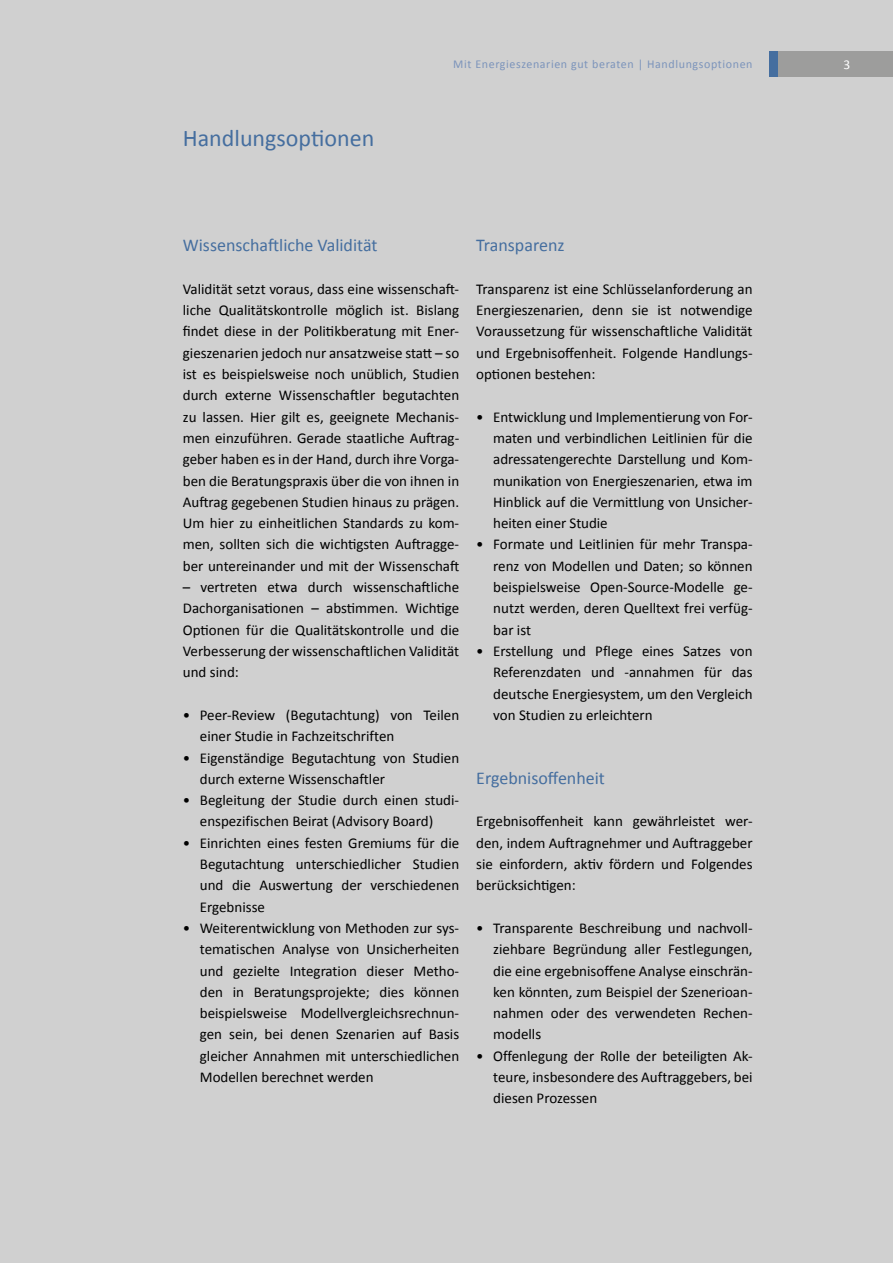
<style>
.page{position:relative;width:893px;height:1263px;background:#d0d0d0}
.page>*{position:absolute;margin:0;border:0;box-sizing:border-box;transform-origin:0 0}
.t1{font:24px "Calibri";color:#456e9f}
.t2{font:18px "Calibri";color:#456e9f}
.t3{font:15px/21.3px "Calibri";color:#000;text-align:justify}
.t4{font:13.5px "Calibri";color:#fff}
.t5{font:12px "Calibri";letter-spacing:.05em;color:#7c94bb}
</style>
<div class="page">
<div style="left:770px;top:51px;width:123px;height:26px;background:#456e9f"></div>
<div style="left:778px;top:51px;width:115px;height:26px;background:#9d9d9c"></div>
<h1 class="t1" style="left:183px;top:122px;width:193px">Handlungsoptionen</h1>
<p class="t5" style="left:453px;top:57px;width:301px">Mit Energieszenarien gut beraten | Handlungsoptionen</p>
<p class="t2" style="left:183px;top:234px;width:196px">Wissenschaftliche Validität</p>
<p class="t3" style="left:183px;top:278px;width:278px">Validität setzt voraus, dass eine wissenschaft&shy;liche Qualitätskontrolle möglich ist. Bislang findet diese in der Politikberatung mit Ener&shy;gieszenarien jedoch nur ansatzweise statt – so ist es beispielsweise noch unüblich, Studien durch externe Wissenschaftler begutachten zu lassen. Hier gilt es, geeignete Mechanis&shy;men einzuführen. Gerade staatliche Auftrag&shy;geber haben es in der Hand, durch ihre Vorga&shy;ben die Beratungspraxis über die von ihnen in Auftrag gegebenen Studien hinaus zu prägen.<br>Um hier zu einheitlichen Standards zu kom&shy;men, sollten sich die wichtigsten Auftragge&shy;ber untereinander und mit der Wissenschaft</p>
<p class="t3" style="left:183px;top:576px;width:278px">– vertreten etwa durch wissenschaftliche Dachorganisationen – abstimmen. Wichtige Optionen für die Qualitätskontrolle und die Verbesserung der wissenschaftlichen Validität und sind:</p>
<p class="t3" style="left:200px;top:704px;width:261px;text-indent:-17px">• Peer-Review (Begutachtung) von Teilen einer Studie in Fachzeitschriften</p>
<p class="t3" style="left:200px;top:747px;width:261px;text-indent:-17px">• Eigenständige Begutachtung von Studien durch externe Wissenschaftler</p>
<p class="t3" style="left:200px;top:789px;width:261px;text-indent:-17px">• Begleitung der Studie durch einen studi&shy;enspezifischen Beirat (Advisory Board)</p>
<p class="t3" style="left:200px;top:832px;width:261px;text-indent:-17px">• Einrichten eines festen Gremiums für die Begutachtung unterschiedlicher Studien und die Auswertung der verschiedenen Ergebnisse</p>
<p class="t3" style="left:200px;top:917px;width:261px;text-indent:-17px">• Weiterentwicklung von Methoden zur sys&shy;tematischen Analyse von Unsicherheiten und gezielte Integration dieser Metho&shy;den in Beratungsprojekte; dies können beispielsweise Modellvergleichsrechnun&shy;gen sein, bei denen Szenarien auf Basis gleicher Annahmen mit unterschiedlichen Modellen berechnet werden</p>
<p class="t2" style="left:476px;top:234px;width:90px">Transparenz</p>
<p class="t3" style="left:476px;top:278px;width:278px">Transparenz ist eine Schlüsselanforderung an Energieszenarien, denn sie ist notwendige Voraussetzung für wissenschaftliche Validität und Ergebnisoffenheit. Folgende Handlungs&shy;optionen bestehen:</p>
<p class="t3" style="left:493px;top:406px;width:261px;text-indent:-17px">• Entwicklung und Implementierung von For&shy;maten und verbindlichen Leitlinien für die adressatengerechte Darstellung und Kom&shy;munikation von Energieszenarien, etwa im Hinblick auf die Vermittlung von Unsicher&shy;heiten einer Studie</p>
<p class="t3" style="left:493px;top:534px;width:261px;text-indent:-17px">• Formate und Leitlinien für mehr Transpa&shy;renz von Modellen und Daten; so können beispielsweise Open-Source-Modelle ge&shy;nutzt werden, deren Quelltext frei verfüg&shy;bar ist</p>
<p class="t3" style="left:493px;top:640px;width:261px;text-indent:-17px">• Erstellung und Pflege eines Satzes von Referenzdaten und -annahmen für das deutsche Energiesystem, um den Vergleich von Studien zu erleichtern</p>
<p class="t2" style="left:476px;top:766px;width:130px">Ergebnisoffenheit</p>
<p class="t3" style="left:476px;top:811px;width:278px">Ergebnisoffenheit kann gewährleistet wer&shy;den, indem Auftragnehmer und Auftraggeber sie einfordern, aktiv fördern und Folgendes berücksichtigen:</p>
<p class="t3" style="left:493px;top:917px;width:261px;text-indent:-17px">• Transparente Beschreibung und nachvoll&shy;ziehbare Begründung aller Festlegungen, die eine ergebnisoffene Analyse einschrän&shy;ken könnten, zum Beispiel der Szenerioan&shy;nahmen oder des verwendeten Rechen&shy;modells</p>
<p class="t3" style="left:493px;top:1045px;width:261px;text-indent:-17px">• Offenlegung der Rolle der beteiligten Ak&shy;teure, insbesondere des Auftraggebers, bei diesen Prozessen</p>
<p class="t4" style="left:844px;top:56px;width:8px">3</p>
</div>
